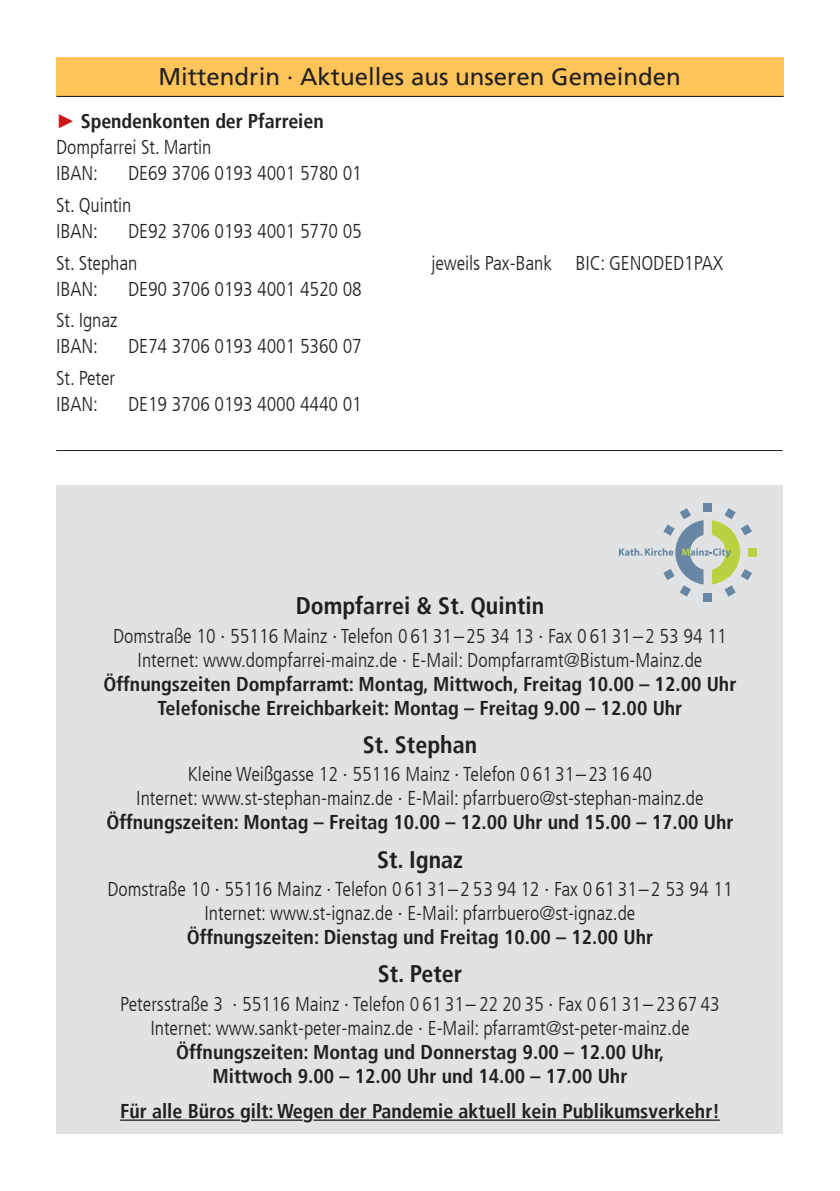
<style>
.page{position:relative;width:840px;height:1191px;background:#fff}
.page>*{position:absolute;margin:0;border:0;box-sizing:border-box;transform-origin:0 0}
.t1{font:700 condensed 24px "Frutiger LT";color:#231f20}
.t2{font:24px "Frutiger LT";color:#231f20}
.t3{font:300 condensed 20px/26px "Frutiger LT";color:#231f20}
.t4{font:700 condensed 20px/24px "Frutiger LT";color:#231f20;text-align:center}
.s1{font-family:"Arial";font-weight:400;font-stretch:normal;color:#cd151d}
.s2{font-weight:300}
</style>
<div class="page">
<div style="left:56px;top:57px;width:726px;height:39px;background:#fec459"></div>
<hr style="left:58px;top:96px;width:725px;height:1px;background:#636366">
<hr style="left:56px;top:96px;width:726px;height:1px;background:#231f20">
<div style="left:57px;top:485px;width:725px;height:649px;background:#e1e2e4"></div>
<hr style="left:120px;top:1119px;width:120px;height:1px;background:#231f20">
<hr style="left:251px;top:1119px;width:51px;height:1px;background:#231f20">
<hr style="left:313px;top:1119px;width:406px;height:1px;background:#231f20">
<div style="left:704px;top:505px;width:8px;height:8px;background:#6887a5"></div>
<div style="left:749px;top:550px;width:8px;height:8px;background:#bad241"></div>
<div style="left:704px;top:594px;width:8px;height:9px;background:#6887a5"></div>
<div style="left:703px;top:503px;width:8px;height:9px;background:#6887a5"></div>
<div style="left:747px;top:548px;width:9px;height:8px;background:#bad241"></div>
<div style="left:703px;top:593px;width:8px;height:8px;background:#6887a5"></div>
<svg style="left:619px;top:508px;width:133px;height:89px"></svg>
<hr style="left:56px;top:450px;width:726px;height:1px;background:#231f20">
<p class="t2" style="left:158px;top:62px;width:523px">Mittendrin · Aktuelles aus unseren Gemeinden</p>
<p class="t4" style="left:56px;top:108px;width:269px;line-height:26px;text-align:left"><span class="s1">►</span> Spendenkonten der Pfarreien<br><span class="s2">Dompfarrei St. Martin<br>IBAN:</span></p>
<p class="t3" style="left:128px;top:161px;width:235px">DE69 3706 0193 4001 5780 01</p>
<p class="t3" style="left:56px;top:192px;width:77px">St. Quintin<br>IBAN:</p>
<p class="t3" style="left:128px;top:218px;width:235px">DE92 3706 0193 4001 5770 05</p>
<p class="t3" style="left:56px;top:250px;width:83px">St. Stephan<br>IBAN:</p>
<p class="t3" style="left:128px;top:276px;width:235px">DE90 3706 0193 4001 4520 08</p>
<p class="t3" style="left:56px;top:308px;width:63px">St. Ignaz<br>IBAN:</p>
<p class="t3" style="left:56px;top:365px;width:60px">St. Peter<br>IBAN:</p>
<p class="t3" style="left:128px;top:334px;width:235px">DE74 3706 0193 4001 5360 07</p>
<p class="t3" style="left:128px;top:391px;width:235px">DE19 3706 0193 4000 4440 01</p>
<p class="t3" style="left:431px;top:250px;width:293px">jeweils Pax-Bank BIC: GENODED1PAX</p>
<p class="t1" style="left:295px;top:592px;width:250px">Dompfarrei &amp; St. Quintin</p>
<p class="t3" style="left:113px;top:623px;width:615px">Domstraße 10 · 55116 Mainz · Telefon 0 61 31–25 34 13 · Fax 0 61 31–2 53 94 11</p>
<p class="t3" style="left:137px;top:647px;width:566px">Internet: www.dompfarrei-mainz.de · E-Mail: Dompfarramt@Bistum-Mainz.de</p>
<p class="t4" style="left:104px;top:672px;width:634px">Öffnungszeiten Dompfarramt: Montag, Mittwoch, Freitag 10.00 – 12.00 Uhr<br>Telefonische Erreichbarkeit: Montag – Freitag 9.00 – 12.00 Uhr</p>
<p class="t1" style="left:362px;top:730px;width:116px">St. Stephan</p>
<p class="t3" style="left:188px;top:761px;width:465px">Kleine Weißgasse 12 · 55116 Mainz · Telefon 0 61 31–23 16 40</p>
<p class="t3" style="left:136px;top:785px;width:568px">Internet: www.st-stephan-mainz.de · E-Mail: pfarrbuero@st-stephan-mainz.de</p>
<p class="t4" style="left:106px;top:810px;width:628px">Öffnungszeiten: Montag – Freitag 10.00 – 12.00 Uhr und 15.00 – 17.00 Uhr</p>
<p class="t1" style="left:377px;top:845px;width:87px">St. Ignaz</p>
<p class="t3" style="left:107px;top:876px;width:626px">Domstraße 10 · 55116 Mainz · Telefon 0 61 31–2 53 94 12 · Fax 0 61 31–2 53 94 11</p>
<p class="t3" style="left:204px;top:900px;width:432px">Internet: www.st-ignaz.de · E-Mail: pfarrbuero@st-ignaz.de</p>
<p class="t4" style="left:187px;top:925px;width:467px">Öffnungszeiten: Dienstag und Freitag 10.00 – 12.00 Uhr</p>
<p class="t1" style="left:377px;top:959px;width:86px">St. Peter</p>
<p class="t3" style="left:120px;top:991px;width:600px">Petersstraße 3 · 55116 Mainz · Telefon 0 61 31– 22 20 35 · Fax 0 61 31– 23 67 43</p>
<p class="t3" style="left:150px;top:1015px;width:540px">Internet: www.sankt-peter-mainz.de · E-Mail: pfarramt@st-peter-mainz.de</p>
<p class="t4" style="left:176px;top:1039px;width:489px">Öffnungszeiten: Montag und Donnerstag 9.00 – 12.00 Uhr,<br>Mittwoch 9.00 – 12.00 Uhr und 14.00 – 17.00 Uhr</p>
<p class="t4" style="left:120px;top:1099px;width:600px">Für alle Büros gilt: Wegen der Pandemie aktuell kein Publikumsverkehr!</p>
</div>
